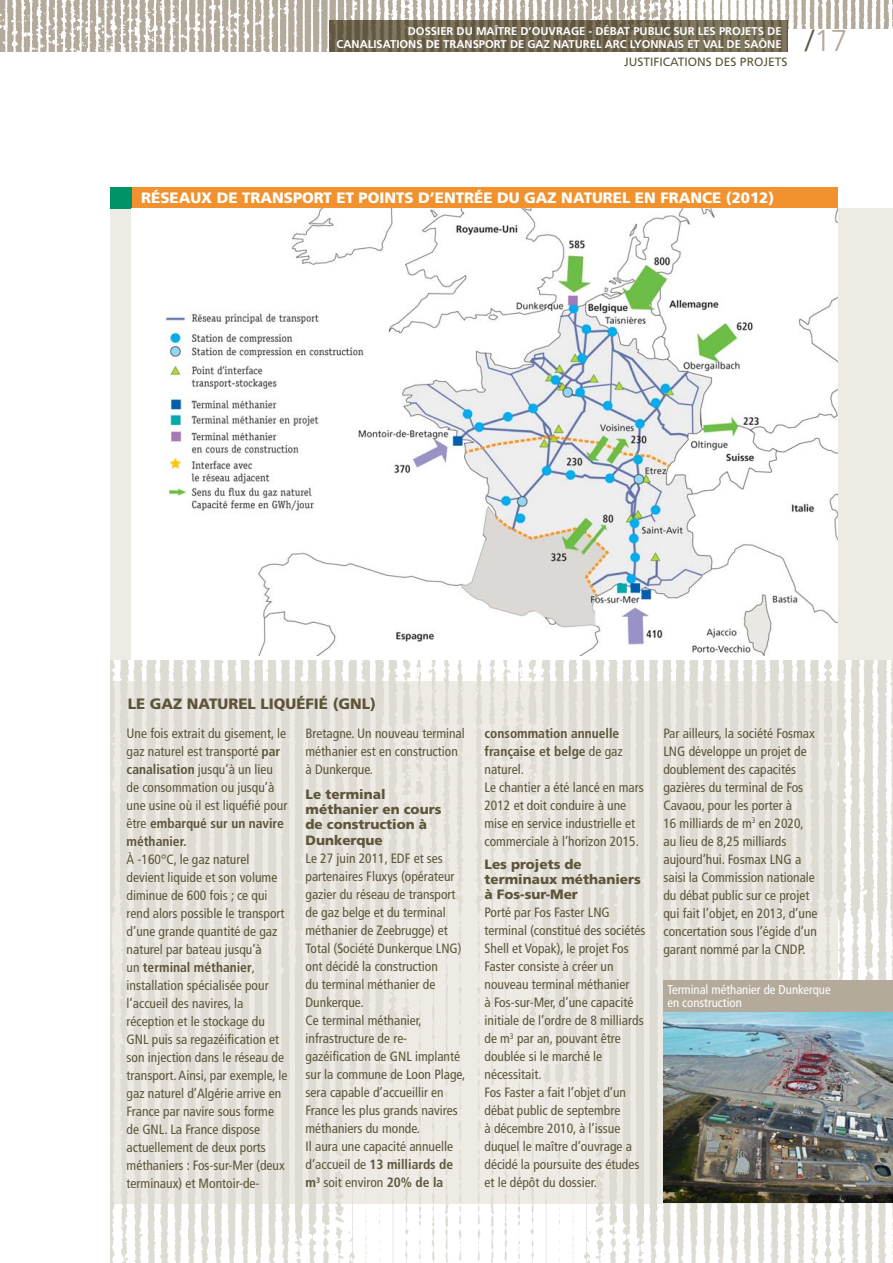
<style>
.page{position:relative;width:893px;height:1263px;background:#fff}
.page>*{position:absolute;margin:0;border:0;box-sizing:border-box;transform-origin:0 0}
.t1{font:300 30.15px "Frutiger";color:#b4aa9c}
.t2{font:900 15px "Frutiger";color:#fff}
.t3{font:900 15px "Frutiger";color:#5c553a}
.t4{font:condensed 13.5px/18px "Frutiger";color:#5c553a}
.t5{font:900 13.5px/15px "Frutiger";color:#5c553a}
.t6{font:condensed 12.75px/13.5px "Frutiger";color:#fff}
.t7{font:12px "Frutiger";color:#5c553a}
.t8{font:700 11.25px/12.8px "Frutiger";color:#fff;text-align:right}
.s1{color:#5c553a}
.s2{font-weight:700}
</style>
<div class="page">
<img style="left:0;top:0;width:889px;height:52px">
<div style="left:787px;top:29px;width:105px;height:28px;background:#fff"></div>
<img style="left:329px;top:20px;width:458px;height:32px">
<img style="left:110px;top:660px;width:782px;height:603px">
<div style="left:110px;top:208px;width:782px;height:452px;background:#eeeae4"></div>
<div style="left:110px;top:187px;width:727px;height:21px;background:#f2922e"></div>
<div style="left:110px;top:187px;width:21px;height:21px;background:#009368"></div>
<div style="left:131px;top:208px;width:706px;height:452px;background:#fff"></div>
<img style="left:164px;top:208px;width:673px;height:447px">
<img style="left:663px;top:1011px;width:229px;height:192px">
<div style="left:663px;top:980px;width:229px;height:31px;background:#b4aa9c"></div>
<p class="t8" style="left:336px;top:26px;width:446px">DOSSIER DU MAÎTRE D’OUVRAGE - DÉBAT PUBLIC SUR LES PROJETS DE<br>CANALISATIONS DE TRANSPORT DE GAZ NATUREL ARC LYONNAIS ET VAL DE SAÔNE</p>
<p class="t7" style="left:624px;top:57px;width:165px">JUSTIFICATIONS DES PROJETS</p>
<h1 class="t1" style="left:805px;top:28px;width:43px"><span class="s1">/</span>17</h1>
<p class="t2" style="left:141px;top:192px;width:634px">RÉSEAUX DE TRANSPORT ET POINTS D’ENTRÉE DU GAZ NATUREL EN FRANCE (2012)</p>
<p class="t3" style="left:128px;top:698px;width:250px">LE GAZ NATUREL LIQUÉFIÉ (GNL)</p>
<p class="t4" style="left:127px;top:725px;width:162px">Une fois extrait du gisement, le gaz naturel est transporté <span class="s2">par canalisation</span> jusqu’à un lieu de consommation ou jusqu’à une usine où il est liquéfié pour être <span class="s2">embarqué sur un navire méthanier.</span></p>
<p class="t4" style="left:127px;top:851px;width:162px">À -160°C, le gaz naturel devient liquide et son volume diminue de 600 fois ; ce qui rend alors possible le transport d’une grande quantité de gaz naturel par bateau jusqu’à<br>un <span class="s2">terminal méthanier</span>, installation spécialisée pour l’accueil des navires, la réception et le stockage du<br>GNL puis sa regazéification et son injection dans le réseau de transport. Ainsi, par exemple, le gaz naturel d’Algérie arrive en<br>France par navire sous forme de GNL. La France dispose actuellement de deux ports méthaniers : Fos-sur-Mer (deux terminaux) et Montoir-de-</p>
<p class="t4" style="left:305px;top:725px;width:161px">Bretagne. Un nouveau terminal méthanier est en construction à Dunkerque.</p>
<p class="t5" style="left:305px;top:787px;width:137px">Le terminal méthanier en cours de construction à</p>
<p class="t5" style="left:305px;top:834px;width:79px">Dunkerque</p>
<p class="t4" style="left:305px;top:850px;width:161px">Le 27 juin 2011, EDF et ses partenaires Fluxys (opérateur gazier du réseau de transport de gaz belge et du terminal méthanier de Zeebrugge) et<br>Total (Société Dunkerque LNG) ont décidé la construction<br>du terminal méthanier de<br>Dunkerque.<br>Ce terminal méthanier, infrastructure de re&shy;gazéification de GNL implanté sur la commune de Loon Plage, sera capable d’accueillir en<br>France les plus grands navires méthaniers du monde.<br>Il aura une capacité annuelle d’accueil de <span class="s2">13 milliards de m</span><sup>3</sup> soit environ <span class="s2">20% de la</span></p>
<p class="t4" style="left:484px;top:725px;width:161px"><span class="s2">consommation annuelle française et belge</span> de gaz naturel.<br>Le chantier a été lancé en mars<br>2012 et doit conduire à une mise en service industrielle et commerciale à l’horizon 2015.</p>
<p class="t5" style="left:484px;top:858px;width:158px">Les projets de terminaux méthaniers à Fos-sur-Mer</p>
<p class="t4" style="left:484px;top:904px;width:162px">Porté par Fos Faster LNG terminal (constitué des sociétés<br>Shell et Vopak), le projet Fos<br>Faster consiste à créer un nouveau terminal méthanier<br>à Fos-sur-Mer, d’une capacité initiale de l’ordre de 8 milliards de m<sup>3</sup> par an, pouvant être doublée si le marché le nécessitait.<br>Fos Faster a fait l’objet d’un débat public de septembre<br>à décembre 2010, à l’issue duquel le maître d’ouvrage a décidé la poursuite des études et le dépôt du dossier.</p>
<p class="t4" style="left:663px;top:725px;width:156px">Par ailleurs, la société Fosmax<br>LNG développe un projet de doublement des capacités gazières du terminal de Fos<br>Cavaou, pour les porter à<br>16 milliards de m<sup>3</sup> en 2020, au lieu de 8,25 milliards aujourd’hui. Fosmax LNG a saisi la Commission nationale du débat public sur ce projet qui fait l’objet, en 2013, d’une concertation sous l’égide d’un garant nommé par la CNDP.</p>
<p class="t6" style="left:667px;top:983px;width:165px">Terminal méthanier de Dunkerque en construction</p>
</div>
